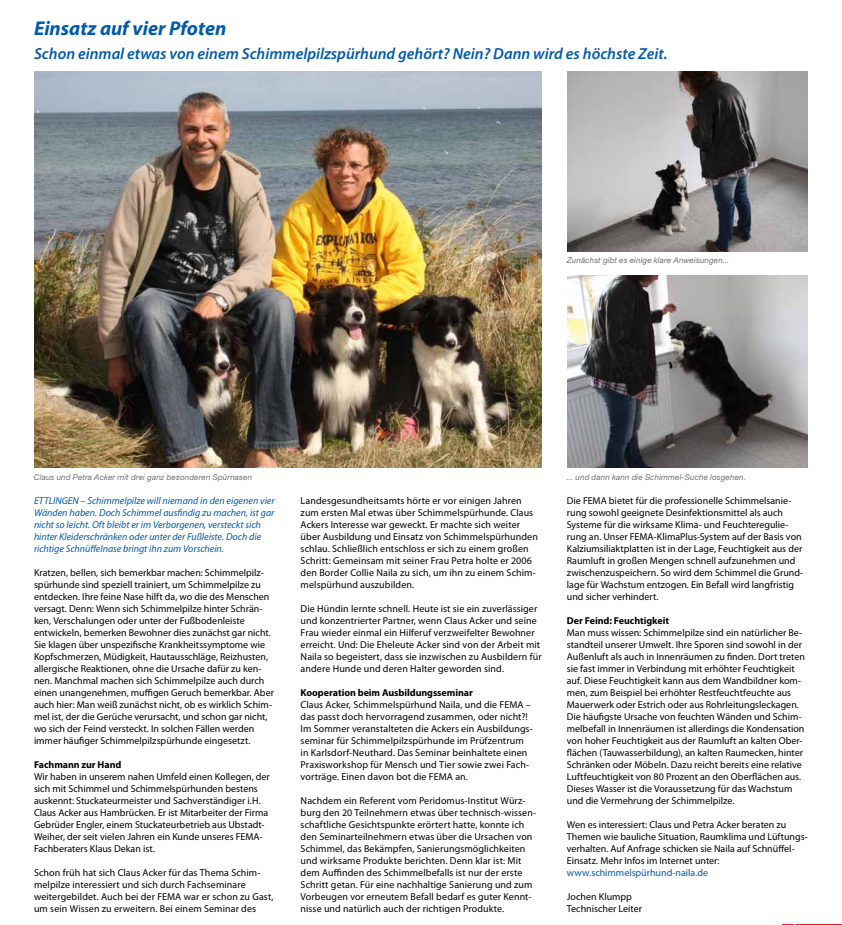
<style>
.page{position:relative;width:842px;height:925px;background:#fff}
.page>*{position:absolute;margin:0;border:0;box-sizing:border-box;transform-origin:0 0}
.t1{font:italic 700 20px "Myriad Pro";color:#005baa}
.t2{font:italic 600 16px "Myriad Pro";color:#005baa}
.t3{font:10px/12px "Myriad Pro";letter-spacing:.005em;color:#000}
.t4{font:italic 10px/12px "Myriad Pro";color:#005baa}
.t5{font:700 10px "Myriad Pro";letter-spacing:-.005em;color:#000}
.t6{font:10px "Myriad Pro";color:#005baa}
.t7{font:italic 8px "Helvetica Neue LT";letter-spacing:.02em;color:#6d6e71}
</style>
<div class="page">
<img style="left:34px;top:71px;width:507px;height:396px">
<img style="left:567px;top:71px;width:241px;height:180px">
<img style="left:567px;top:275px;width:241px;height:192px">
<hr style="left:782px;top:923px;width:60px;height:1px;background:#ed1d24">
<h1 class="t1" style="left:34px;top:15px;width:194px">Einsatz auf vier Pfoten</h1>
<h2 class="t2" style="left:34px;top:44px;width:635px">Schon einmal etwas von einem Schimmelpilzspürhund gehört? Nein? Dann wird es höchste Zeit.</h2>
<p class="t7" style="left:567px;top:255px;width:164px">Zunächst gibt es einige klare Anweisungen...</p>
<p class="t7" style="left:34px;top:471px;width:220px">Claus und Petra Acker mit drei ganz besonderen Spürnasen</p>
<p class="t4" style="left:34px;top:494px;width:242px">ETTLINGEN – Schimmelpilze will niemand in den eigenen vier Wänden haben. Doch Schimmel ausfindig zu machen, ist gar nicht so leicht. Oft bleibt er im Verborgenen, versteckt sich hinter Kleiderschränken oder unter der Fußleiste. Doch die richtige Schnüffelnase bringt ihn zum Vorschein.</p>
<p class="t3" style="left:34px;top:566px;width:242px">Kratzen, bellen, sich bemerkbar machen: Schimmelpilz&shy;spürhunde sind speziell trainiert, um Schimmelpilze zu entdecken. Ihre feine Nase hilft da, wo die des Menschen versagt. Denn: Wenn sich Schimmelpilze hinter Schrän&shy;ken, Verschalungen oder unter der Fußbodenleiste entwickeln, bemerken Bewohner dies zunächst gar nicht.<br>Sie klagen über unspezifische Krankheitssymptome wie Kopfschmerzen, Müdigkeit, Hautausschläge, Reizhusten, allergische Reaktionen, ohne die Ursache dafür zu ken&shy;nen. Manchmal machen sich Schimmelpilze auch durch einen unangenehmen, muffigen Geruch bemerkbar. Aber auch hier: Man weiß zunächst nicht, ob es wirklich Schim&shy;mel ist, der die Gerüche verursacht, und schon gar nicht, wo sich der Feind versteckt. In solchen Fällen werden immer häufiger Schimmelpilzspürhunde eingesetzt.</p>
<p class="t5" style="left:34px;top:757px;width:89px">Fachmann zur Hand</p>
<p class="t3" style="left:34px;top:770px;width:237px">Wir haben in unserem nahen Umfeld einen Kollegen, der sich mit Schimmel und Schimmelspürhunden bestens auskennt: Stuckateurmeister und Sachverständiger i.H.<br>Claus Acker aus Hambrücken. Er ist Mitarbeiter der Firma Gebrüder Engler, einem Stuckateurbetrieb aus Ubstadt-Weiher, der seit vielen Jahren ein Kunde unseres FEMA-Fachberaters Klaus Dekan ist.</p>
<p class="t3" style="left:34px;top:866px;width:241px">Schon früh hat sich Claus Acker für das Thema Schim&shy;melpilze interessiert und sich durch Fachseminare weitergebildet. Auch bei der FEMA war er schon zu Gast, um sein Wissen zu erweitern. Bei einem Seminar des</p>
<p class="t3" style="left:301px;top:494px;width:239px">Landesgesundheitsamts hörte er vor einigen Jahren zum ersten Mal etwas über Schimmelspürhunde. Claus Ackers Interesse war geweckt. Er machte sich weiter über Ausbildung und Einsatz von Schimmelspürhunden schlau. Schließlich entschloss er sich zu einem großen Schritt: Gemeinsam mit seiner Frau Petra holte er 2006 den Border Collie Naila zu sich, um ihn zu einem Schim&shy;melspürhund auszubilden.</p>
<p class="t3" style="left:301px;top:602px;width:242px">Die Hündin lernte schnell. Heute ist sie ein zuverlässiger und konzentrierter Partner, wenn Claus Acker und seine Frau wieder einmal ein Hilferuf verzweifelter Bewohner erreicht. Und: Die Eheleute Acker sind von der Arbeit mit Naila so begeistert, dass sie inzwischen zu Ausbildern für andere Hunde und deren Halter geworden sind.</p>
<p class="t5" style="left:301px;top:685px;width:174px">Kooperation beim Ausbildungsseminar</p>
<p class="t3" style="left:301px;top:698px;width:234px">Claus Acker, Schimmelspürhund Naila, und die FEMA – das passt doch hervorragend zusammen, oder nicht?!<br>Im Sommer veranstalteten die Ackers ein Ausbildungs&shy;seminar für Schimmelpilzspürhunde im Prüfzentrum in Karlsdorf-Neuthard. Das Seminar beinhaltete einen Praxisworkshop für Mensch und Tier sowie zwei Fach&shy;vorträge. Einen davon bot die FEMA an.</p>
<p class="t3" style="left:301px;top:794px;width:237px">Nachdem ein Referent vom Peridomus-Institut Würz&shy;burg den 20 Teilnehmern etwas über technisch-wissen&shy;schaftliche Gesichtspunkte erörtert hatte, konnte ich den Seminarteilnehmern etwas über die Ursachen von Schimmel, das Bekämpfen, Sanierungsmöglichkeiten und wirksame Produkte berichten. Denn klar ist: Mit dem Auffinden des Schimmelbefalls ist nur der erste Schritt getan. Für eine nachhaltige Sanierung und zum Vorbeugen vor erneutem Befall bedarf es guter Kennt&shy;nisse und natürlich auch der richtigen Produkte.</p>
<p class="t7" style="left:567px;top:471px;width:181px">... und dann kann die Schimmel-Suche losgehen.</p>
<p class="t3" style="left:567px;top:494px;width:238px">Die FEMA bietet für die professionelle Schimmelsanie&shy;rung sowohl geeignete Desinfektionsmittel als auch Systeme für die wirksame Klima- und Feuchteregulie&shy;rung an. Unser FEMA-KlimaPlus-System auf der Basis von Kalziumsiliaktplatten ist in der Lage, Feuchtigkeit aus der Raumluft in großen Mengen schnell aufzunehmen und zwischenzuspeichern. So wird dem Schimmel die Grund&shy;lage für Wachstum entzogen. Ein Befall wird langfristig und sicher verhindert.</p>
<p class="t5" style="left:567px;top:613px;width:104px">Der Feind: Feuchtigkeit</p>
<p class="t3" style="left:567px;top:626px;width:240px">Man muss wissen: Schimmelpilze sind ein natürlicher Be&shy;standteil unserer Umwelt. Ihre Sporen sind sowohl in der Außenluft als auch in Innenräumen zu finden. Dort treten sie fast immer in Verbindung mit erhöhter Feuchtigkeit auf. Diese Feuchtigkeit kann aus dem Wandbildner kom&shy;men, zum Beispiel bei erhöhter Restfeuchtfeuchte aus Mauerwerk oder Estrich oder aus Rohrleitungsleckagen.<br>Die häufigste Ursache von feuchten Wänden und Schim&shy;melbefall in Innenräumen ist allerdings die Kondensation von hoher Feuchtigkeit aus der Raumluft an kalten Ober&shy;flächen (Tauwasserbildung), an kalten Raumecken, hinter Schränken oder Möbeln. Dazu reicht bereits eine relative Luftfeuchtigkeit von 80 Prozent an den Oberflächen aus.<br>Dieses Wasser ist die Voraussetzung für das Wachstum und die Vermehrung der Schimmelpilze.</p>
<p class="t3" style="left:567px;top:818px;width:242px">Wen es interessiert: Claus und Petra Acker beraten zu Themen wie bauliche Situation, Raumklima und Lüftungs&shy;verhalten. Auf Anfrage schicken sie Naila auf Schnüffel-Einsatz. Mehr Infos im Internet unter:</p>
<p class="t6" style="left:567px;top:866px;width:143px">www.schimmelspürhund-naila.de</p>
<p class="t3" style="left:567px;top:890px;width:77px">Jochen Klumpp<br>Technischer Leiter</p>
</div>
